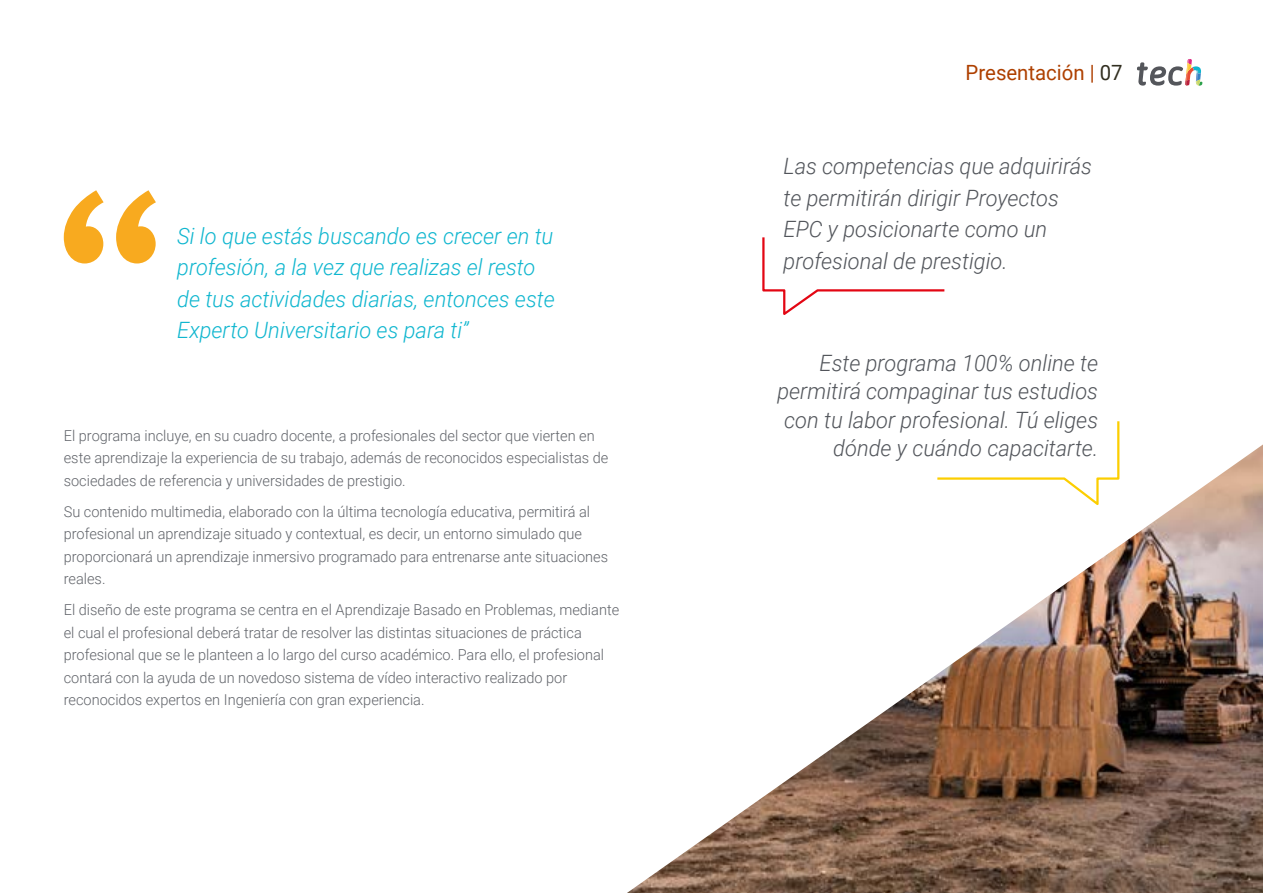
<style>
.page{position:relative;width:1263px;height:893px;background:#fff}
.page>*{position:absolute;margin:0;border:0;box-sizing:border-box;transform-origin:0 0}
.t1{font:italic 300 22.5px/28.5px "Roboto";color:#52555b;text-align:right}
.t2{font:italic 300 22.5px/31.5px "Roboto";color:#0fb6cf}
.t3{font:21px "Roboto";color:#ae4000}
.t4{font:300 15px/22.5px "Roboto";color:#61646a}
.s1{color:#312e20}
</style>
<div class="page">
<svg style="left:64px;top:190px;width:92px;height:73px"></svg>
<svg style="left:1117px;top:421px;width:3px;height:23px"></svg>
<svg style="left:762px;top:237px;width:183px;height:78px"></svg>
<img style="left:627px;top:444px;width:636px;height:449px">
<svg style="left:1137px;top:59px;width:65px;height:27px"></svg>
<h1 class="t2" style="left:177px;top:219px;width:379px">Si lo que estás buscando es crecer en tu profesión, a la vez que realizas el resto de tus actividades diarias, entonces este Experto Universitario es para ti”</h1>
<p class="t4" style="left:64px;top:424px;width:546px">El programa incluye, en su cuadro docente, a profesionales del sector que vierten en este aprendizaje la experiencia de su trabajo, además de reconocidos especialistas de sociedades de referencia y universidades de prestigio.</p>
<p class="t4" style="left:64px;top:500px;width:546px">Su contenido multimedia, elaborado con la última tecnología educativa, permitirá al profesional un aprendizaje situado y contextual, es decir, un entorno simulado que proporcionará un aprendizaje inmersivo programado para entrenarse ante situaciones reales.</p>
<p class="t4" style="left:64px;top:598px;width:557px">El diseño de este programa se centra en el Aprendizaje Basado en Problemas, mediante el cual el profesional deberá tratar de resolver las distintas situaciones de práctica profesional que se le planteen a lo largo del curso académico. Para ello, el profesional contará con la ayuda de un novedoso sistema de vídeo interactivo realizado por reconocidos expertos en Ingeniería con gran experiencia.</p>
<h2 class="t3" style="left:966px;top:57px;width:159px">Presentación | <span class="s1">07</span></h2>
<h1 class="t1" style="left:783px;top:150px;width:310px;line-height:31.5px;text-align:left">Las competencias que adquirirás te permitirán dirigir Proyectos<br>EPC y posicionarte como un profesional de prestigio.</h1>
<h1 class="t1" style="left:777px;top:348px;width:322px">Este programa 100% online te permitirá compaginar tus estudios con tu labor profesional. Tú eliges dónde y cuándo capacitarte.</h1>
</div>
